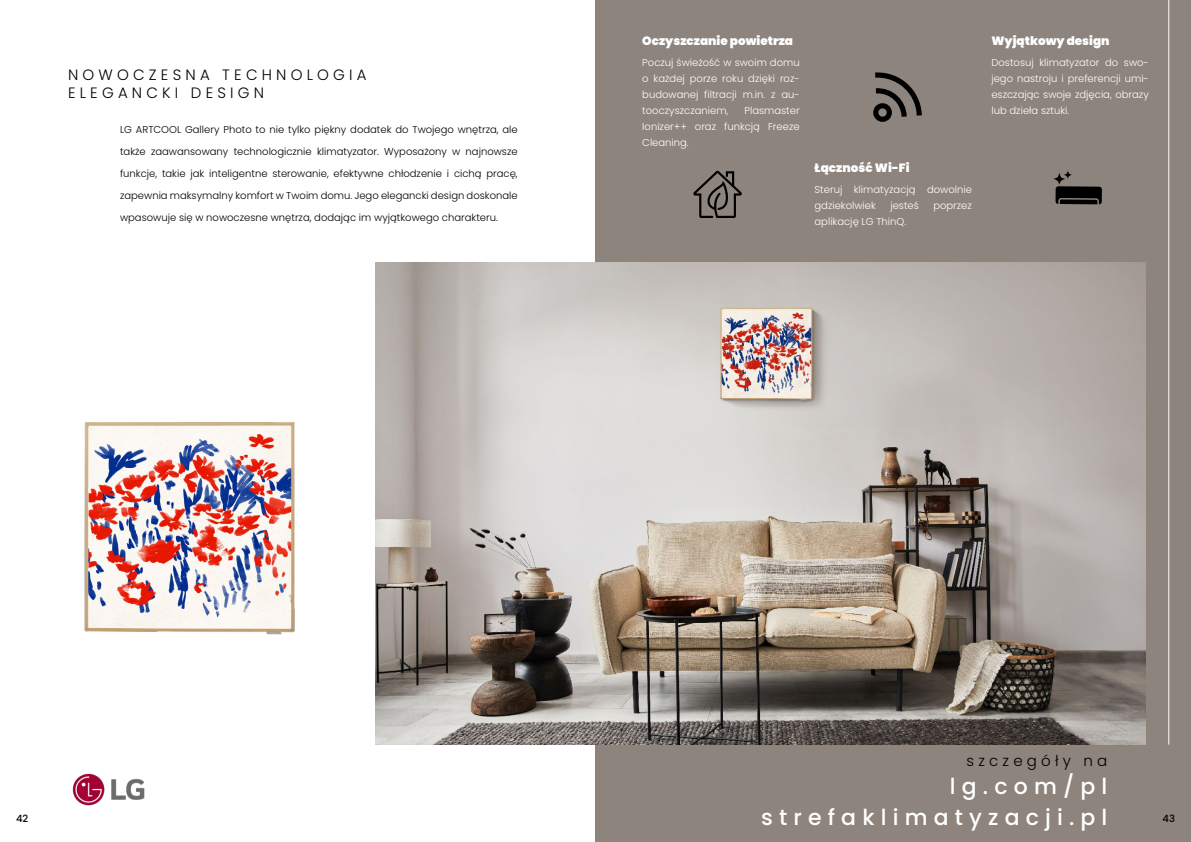
<style>
.page{position:relative;width:1191px;height:842px;background:#fff}
.page>*{position:absolute;margin:0;border:0;box-sizing:border-box;transform-origin:0 0}
.t1{font:500 22px "Poppins";letter-spacing:.28em;color:#fff}
.t2{font:300 15px/18px "Poppins";letter-spacing:.28em;color:#000}
.t3{font:900 12px "Poppins";color:#fff}
.t4{font:300 10px "Poppins";color:#000}
.t5{font:300 10px/16px "Poppins";color:#fff;text-align:justify}
.t6{font:500 10px "Poppins";color:#000}
</style>
<div class="page">
<img style="left:84px;top:422px;width:211px;height:213px">
<div style="left:595px;top:0;width:596px;height:842px;background:#8d847d"></div>
<img style="left:376px;top:263px;width:769px;height:482px">
<hr style="left:1168px;top:0;width:1px;height:745px;background:#fff">
<svg style="left:693px;top:171px;width:49px;height:47px"></svg>
<svg style="left:873px;top:72px;width:49px;height:50px"></svg>
<svg style="left:1053px;top:171px;width:49px;height:33px"></svg>
<img style="left:72px;top:773px;width:73px;height:33px">
<p class="t3" style="left:642px;top:34px;width:152px">Oczyszczanie powietrza</p>
<h2 class="t2" style="left:68px;top:66px;width:300px">NOWOCZESNA TECHNOLOGIA<br>ELEGANCKI DESIGN</h2>
<p class="t5" style="left:642px;top:54px;width:159px">Poczuj świeżość w swoim domu o każdej porze roku dzięki roz&shy;budowanej filtracji m.in. z au&shy;tooczyszczaniem,</p>
<p class="t5" style="left:642px;top:102px;width:159px;text-indent:102px">Plasmaster Ionizer++ oraz funkcją Freeze Cleaning.</p>
<p class="t4" style="left:120px;top:124px;width:399px">LG ARTCOOL Gallery Photo to nie tylko piękny dodatek do Twojego wnętrza, ale</p>
<p class="t4" style="left:120px;top:146px;width:399px">także zaawansowany technologicznie klimatyzator. Wyposażony w najnowsze</p>
<p class="t4" style="left:120px;top:168px;width:399px">funkcje, takie jak inteligentne sterowanie, efektywne chłodzenie i cichą pracę,</p>
<p class="t4" style="left:120px;top:190px;width:399px">zapewnia maksymalny komfort w Twoim domu. Jego elegancki design doskonale</p>
<p class="t4" style="left:120px;top:212px;width:379px">wpasowuje się w nowoczesne wnętrza, dodając im wyjątkowego charakteru.</p>
<p class="t3" style="left:814px;top:161px;width:96px">Łączność Wi-Fi</p>
<p class="t5" style="left:814px;top:181px;width:159px">Steruj klimatyzacją dowolnie gdziekolwiek</p>
<p class="t5" style="left:890px;top:197px;width:30px">jesteś</p>
<p class="t5" style="left:933px;top:197px;width:40px">poprzez</p>
<p class="t5" style="left:814px;top:213px;width:93px">aplikację LG ThinQ.</p>
<p class="t3" style="left:991px;top:34px;width:120px">Wyjątkowy design</p>
<p class="t5" style="left:991px;top:54px;width:159px">Dostosuj klimatyzator do swo&shy;jego nastroju i preferencji umi&shy;eszczając swoje zdjęcia, obrazy lub dzieła sztuki.</p>
<h2 class="t2" style="left:966px;top:752px;width:142px">szczegóły na</h2>
<h1 class="t1" style="left:950px;top:774px;width:159px">lg.com/pl</h1>
<p class="t6" style="left:16px;top:813px;width:14px">42</p>
<h1 class="t1" style="left:761px;top:804px;width:348px">strefaklimatyzacji.pl</h1>
<p class="t6" style="left:1162px;top:813px;width:14px">43</p>
</div>
